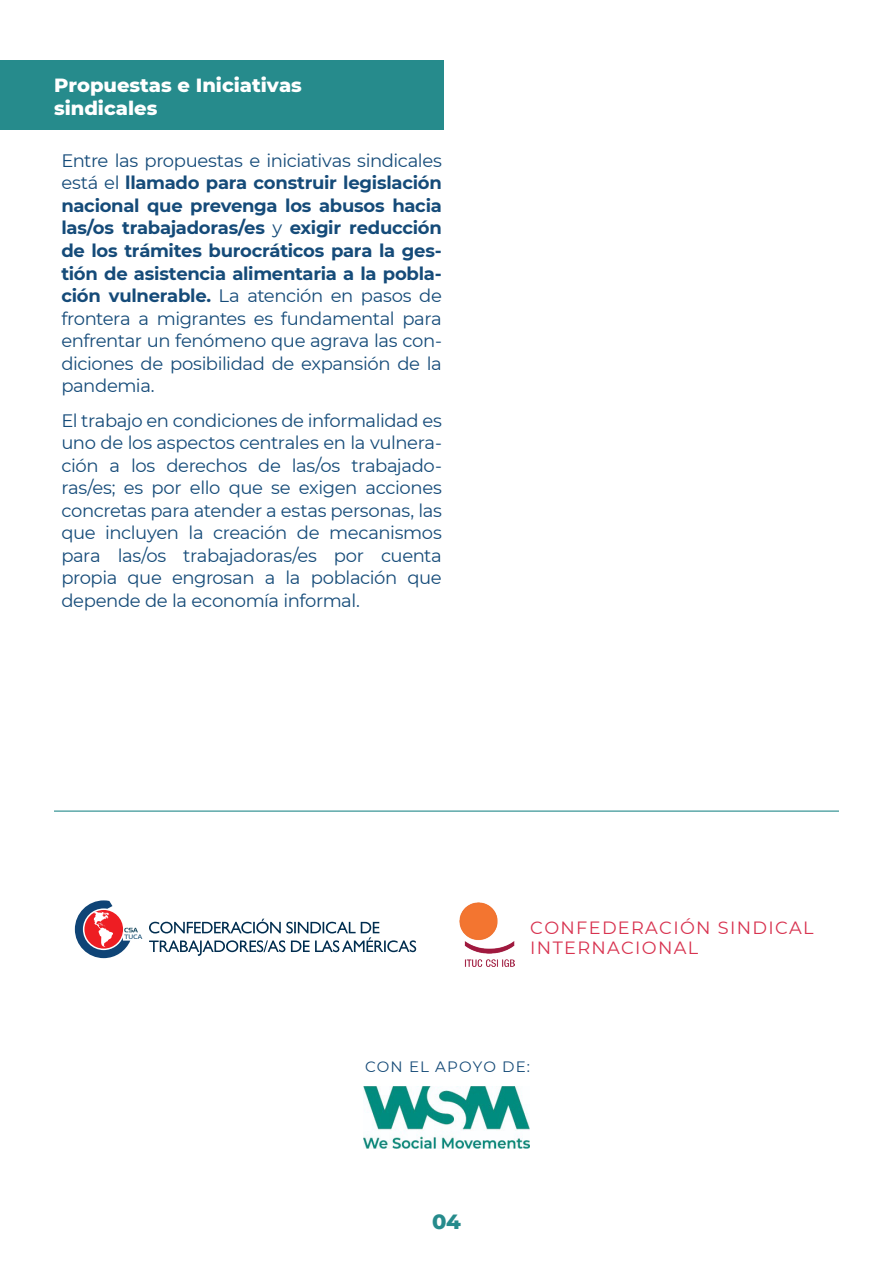
<style>
.page{position:relative;width:893px;height:1263px;background:#fff}
.page>*{position:absolute;margin:0;border:0;box-sizing:border-box;transform-origin:0 0}
.t1{font:800 21px "Montserrat";color:#268b8c}
.t2{font:800 19.5px/23.4px "Montserrat";color:#fff}
.t3{font:700 18px/22.5px "Montserrat";letter-spacing:-.015em;color:#154b79;text-align:justify}
.t4{font:18px/22.5px "Montserrat";letter-spacing:-.025em;color:#154b79;text-align:justify}
.t5{font:17.7px/19.6px "Montserrat";letter-spacing:.075em;color:#d83350}
.t6{font:15px "Montserrat";letter-spacing:.075em;color:#164b78}
.s1{font-weight:400}
</style>
<div class="page">
<svg style="left:75px;top:900px;width:67px;height:58px"></svg>
<svg style="left:149px;top:919px;width:267px;height:37px"></svg>
<img style="left:459px;top:902px;width:55px;height:65px">
<hr style="left:54px;top:810px;width:785px;height:2px;background:#268b8c">
<img style="left:363px;top:1086px;width:166px;height:62px">
<div style="left:0;top:61px;width:443px;height:69px;background:#268b8c"></div>
<p class="t2" style="left:54px;top:72px;width:249px">Propuestas e Iniciativas sindicales</p>
<p class="t3" style="left:61px;top:148px;width:382px"><span class="s1">Entre las propuestas e iniciativas sindicales está el</span> llamado para construir legislación nacional que prevenga los abusos hacia las/os trabajadoras/es <span class="s1">y</span> exigir reducción de los trámites burocráticos para la ges&shy;tión de asistencia alimentaria a la pobla&shy;ción vulnerable. <span class="s1">La atención en pasos de frontera a migrantes es fundamental para enfrentar un fenómeno que agrava las con&shy;diciones de posibilidad de expansión de la pandemia.</span></p>
<p class="t4" style="left:61px;top:408px;width:382px">El trabajo en condiciones de informalidad es uno de los aspectos centrales en la vulnera&shy;ción a los derechos de las/os trabajado&shy;ras/es; es por ello que se exigen acciones concretas para atender a estas personas, las que incluyen la creación de mecanismos para las/os trabajadoras/es por cuenta propia que engrosan a la población que depende de la economía informal.</p>
<p class="t5" style="left:530px;top:918px;width:285px">CONFEDERACIÓN SINDICAL<br>INTERNACIONAL</p>
<p class="t6" style="left:365px;top:1056px;width:167px">CON EL APOYO DE:</p>
<p class="t1" style="left:432px;top:1206px;width:30px">04</p>
</div>
